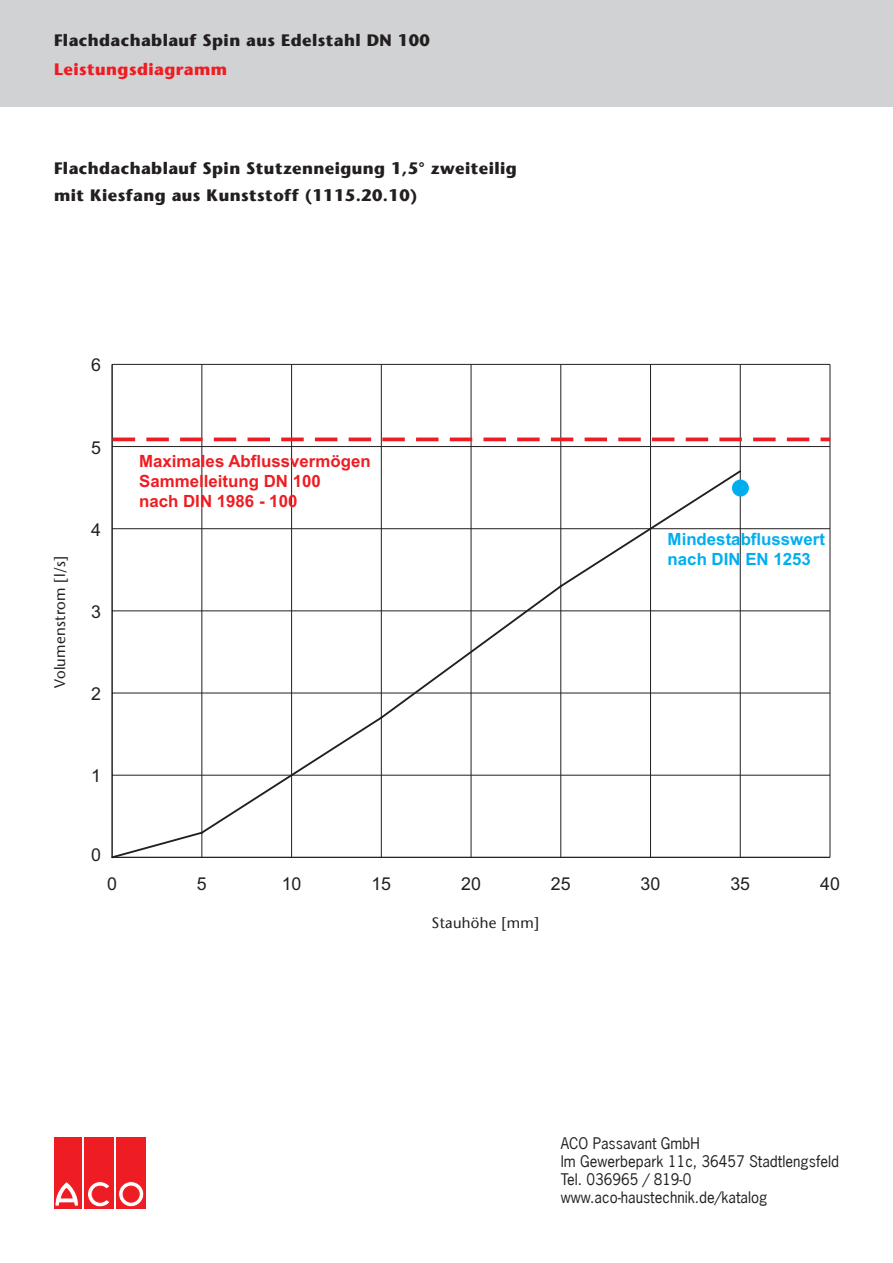
<style>
.page{position:relative;width:893px;height:1263px;background:#fff}
.page>*{position:absolute;margin:0;border:0;box-sizing:border-box;transform-origin:0 0}
.t1{font:700 18.75px "Arial";color:#231f20}
.t2{font:17.85px "Arial";color:#231f20}
.t3{font:700 16.8px/20.2px "Arial";color:#ee1d23}
.t4{font:700 16.8px/20.2px "Arial";color:#00aeef}
.heading_1{font:700 16.5px/27px "Stone Sans";letter-spacing:.025em;color:#231f20}
.header_h1{font:700 16.5px "Stone Sans";letter-spacing:.025em;color:#231f20}
.header_h2{font:700 16.5px "Stone Sans";letter-spacing:.025em;color:#ee1d23}
.t5{font:15px "News Gothic";color:#231f20}
.figure_descrip{font:15px "Stone Sans";letter-spacing:.02em;color:#231f20}
</style>
<div class="page">
<hr style="left:202px;top:364px;width:1px;height:493px;background:#231f20">
<hr style="left:291px;top:364px;width:1px;height:493px;background:#231f20">
<hr style="left:381px;top:364px;width:1px;height:493px;background:#231f20">
<hr style="left:471px;top:364px;width:1px;height:493px;background:#231f20">
<hr style="left:560px;top:364px;width:1px;height:493px;background:#231f20">
<hr style="left:650px;top:364px;width:1px;height:493px;background:#231f20">
<hr style="left:740px;top:364px;width:1px;height:493px;background:#231f20">
<hr style="left:830px;top:364px;width:1px;height:493px;background:#231f20">
<hr style="left:112px;top:364px;width:1px;height:493px;background:#231f20">
<hr style="left:112px;top:857px;width:718px;height:1px;background:#231f20">
<hr style="left:112px;top:775px;width:718px;height:1px;background:#231f20">
<hr style="left:112px;top:693px;width:718px;height:1px;background:#231f20">
<hr style="left:112px;top:611px;width:718px;height:1px;background:#231f20">
<hr style="left:112px;top:528px;width:718px;height:1px;background:#231f20">
<hr style="left:112px;top:446px;width:718px;height:1px;background:#231f20">
<hr style="left:112px;top:364px;width:718px;height:1px;background:#231f20">
<svg style="left:111px;top:469px;width:632px;height:390px"></svg>
<svg style="left:113px;top:437px;width:717px;height:4px"></svg>
<div style="left:732px;top:480px;width:17px;height:16px;background:#00aeef;border-radius:50%"></div>
<div style="left:0;top:0;width:893px;height:106px;background:#d1d2d4"></div>
<div style="left:54px;top:1137px;width:27px;height:72px;background:#ee1d23"></div>
<svg style="left:55px;top:1182px;width:24px;height:24px"></svg>
<div style="left:84px;top:1137px;width:30px;height:72px;background:#ee1d23"></div>
<svg style="left:87px;top:1181px;width:22px;height:26px"></svg>
<div style="left:116px;top:1137px;width:30px;height:72px;background:#ee1d23"></div>
<svg style="left:119px;top:1181px;width:25px;height:26px"></svg>
<div style="left:118px;top:1181px;width:26px;height:26px;border:1px solid #ee1d23;border-radius:50%"></div>
<div style="left:123px;top:1186px;width:16px;height:16px;background:#ee1d23;border-radius:50%"></div>
<div style="left:123px;top:1186px;width:16px;height:16px;border:1px solid #ee1d23;border-radius:50%"></div>
<p class="header_h1" style="left:54px;top:31px;width:377px">Flachdachablauf Spin aus Edelstahl DN 100</p>
<p class="header_h2" style="left:54px;top:59px;width:175px">Leistungsdiagramm</p>
<p class="header_h1" style="left:398px;top:31px;width:12px">7</p>
<p class="heading_1" style="left:54px;top:155px;width:464px">Flachdachablauf Spin Stutzenneigung 1,5° zweiteilig mit Kiesfang aus Kunststoff (1115.20.10)</p>
<p class="t2" style="left:91px;top:353px;width:11px">6</p>
<p class="t2" style="left:91px;top:436px;width:11px">5</p>
<p class="figure_descrip" style="left:51px;top:688px;width:133px;rotate:-90deg">Volumenstrom [l/s]</p>
<p class="t2" style="left:91px;top:518px;width:11px">4</p>
<p class="t2" style="left:91px;top:600px;width:11px">3</p>
<p class="t2" style="left:91px;top:682px;width:11px">2</p>
<p class="t3" style="left:139px;top:452px;width:233px">Maximales Abflussvermögen<br>Sammelleitung DN 100<br>nach DIN 1986 - 100</p>
<p class="t4" style="left:668px;top:529px;width:159px">Mindestabflusswert nach DIN EN 1253</p>
<p class="t2" style="left:91px;top:764px;width:11px">1</p>
<p class="t2" style="left:91px;top:843px;width:11px">0</p>
<p class="t2" style="left:107px;top:872px;width:11px">0</p>
<p class="t2" style="left:197px;top:872px;width:11px">5</p>
<p class="t2" style="left:282px;top:872px;width:21px">10</p>
<p class="t2" style="left:371px;top:872px;width:21px">15</p>
<p class="t2" style="left:461px;top:872px;width:21px">20</p>
<p class="t2" style="left:551px;top:872px;width:21px">25</p>
<p class="t2" style="left:641px;top:872px;width:21px">30</p>
<p class="t2" style="left:730px;top:872px;width:21px">35</p>
<p class="t2" style="left:820px;top:872px;width:21px">40</p>
<p class="t1" style="left:399px;top:907px;width:147px">Stauhöhe in mm</p>
<p class="figure_descrip" style="left:432px;top:914px;width:109px">Stauhöhe [mm]</p>
<p class="t5" style="left:561px;top:1134px;width:140px">ACO Passavant GmbH</p>
<p class="t5" style="left:561px;top:1152px;width:280px">Im Gewerbepark 11c, 36457 Stadtlengsfeld</p>
<p class="t5" style="left:561px;top:1170px;width:132px">Tel. 036965 / 819-0</p>
<p class="t5" style="left:561px;top:1188px;width:208px">www.aco-haustechnik.de/katalog</p>
</div>
